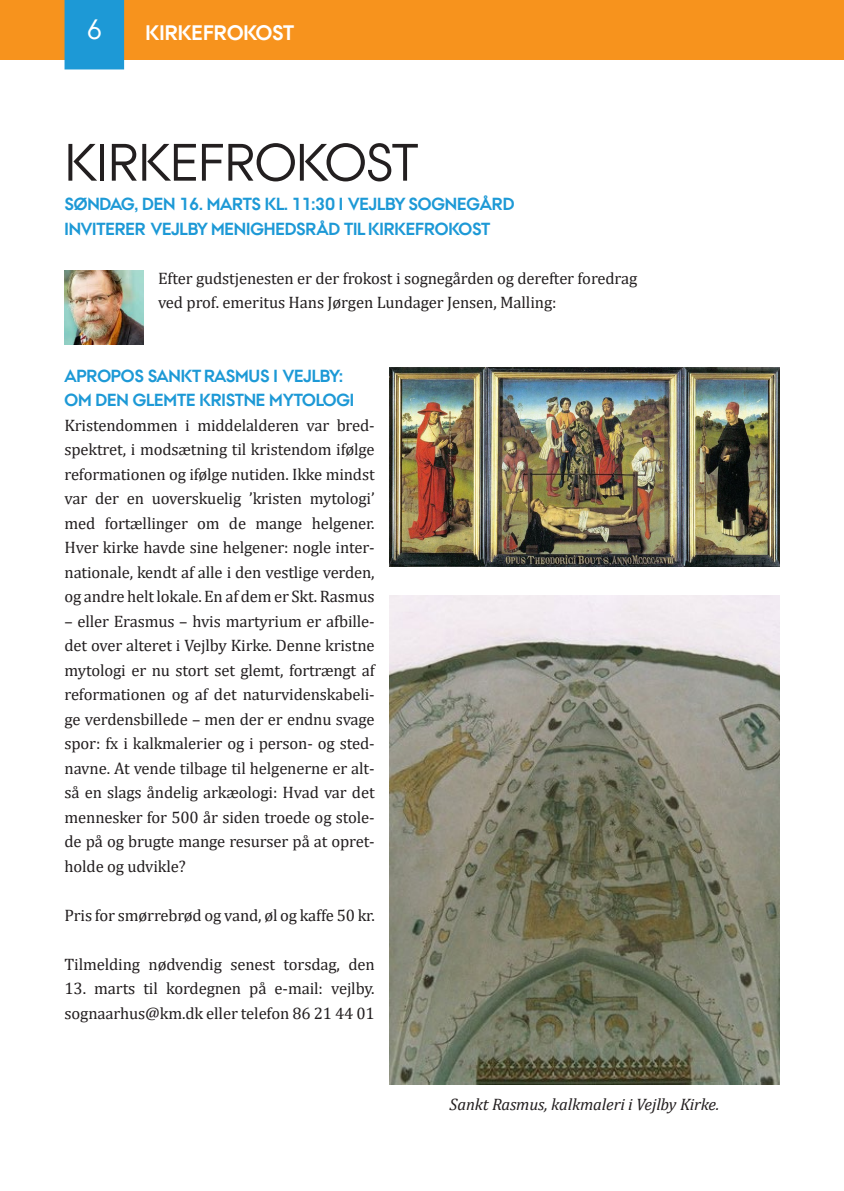
<style>
.page{position:relative;width:844px;height:1191px;background:#fff}
.page>*{position:absolute;margin:0;border:0;box-sizing:border-box;transform-origin:0 0}
.t1{font:52.5px "AU Passata";letter-spacing:-.01em;color:#231f20}
.t2{font:28px "AU Passata";color:#fff}
.t3{font:700 21px "AU Passata";color:#fff}
.t4{font:700 17.5px/24.5px "AU Passata";letter-spacing:-.01em;color:#1d99d6}
.t5{font:16.62px/24.5px "Cambria";letter-spacing:-.01em;color:#231f20}
.t6{font:italic 16.62px "Cambria";letter-spacing:-.01em;color:#231f20}
</style>
<div class="page">
<div style="left:0;top:0;width:843px;height:60px;background:#f7931d"></div>
<div style="left:64px;top:0;width:60px;height:69px;background:#1d99d6"></div>
<img style="left:64px;top:271px;width:79px;height:74px">
<img style="left:389px;top:368px;width:390px;height:198px">
<img style="left:389px;top:595px;width:390px;height:489px">
<h2 class="t2" style="left:86px;top:13px;width:17px">6</h2>
<p class="t3" style="left:146px;top:20px;width:150px">KIRKEFROKOST</p>
<h1 class="t1" style="left:64px;top:132px;width:355px">KIRKEFROKOST</h1>
<p class="t4" style="left:64px;top:192px;width:451px">SØNDAG, DEN 16. MARTS KL. 11:30 I VEJLBY SOGNEGÅRD<br>INVITERER VEJLBY MENIGHEDSRÅD TIL KIRKEFROKOST</p>
<p class="t5" style="left:158px;top:266px;width:480px">Efter gudstjenesten er der frokost i sognegården og derefter foredrag ved prof. emeritus Hans Jørgen Lundager Jensen, Malling:</p>
<p class="t4" style="left:64px;top:363px;width:291px">APROPOS SANKT RASMUS I VEJLBY:<br>OM DEN GLEMTE KRISTNE MYTOLOGI</p>
<p class="t5" style="left:64px;top:413px;width:311px;text-align:justify">Kristendommen i middelalderen var bred&shy;spektret, i modsætning til kristendom ifølge reformationen og ifølge nutiden. Ikke mindst var der en uoverskuelig ’kristen mytologi’ med fortællinger om de mange helgener.<br>Hver kirke havde sine helgener: nogle inter&shy;nationale, kendt af alle i den vestlige verden, og andre helt lokale. En af dem er Skt. Rasmus</p>
<p class="t5" style="left:64px;top:609px;width:311px;text-align:justify">– eller Erasmus – hvis martyrium er afbille&shy;det over alteret i Vejlby Kirke. Denne kristne mytologi er nu stort set glemt, fortrængt af reformationen og af det naturvidenskabeli&shy;ge verdensbillede – men der er endnu svage spor: fx i kalkmalerier og i person- og sted&shy;navne. At vende tilbage til helgenerne er alt&shy;så en slags åndelig arkæologi: Hvad var det mennesker for 500 år siden troede og stole&shy;de på og brugte mange resurser på at opret&shy;holde og udvikle?</p>
<p class="t5" style="left:64px;top:903px;width:311px">Pris for smørrebrød og vand, øl og kaffe 50 kr.</p>
<p class="t5" style="left:64px;top:952px;width:311px">Tilmelding nødvendig senest torsdag, den</p>
<p class="t5" style="left:64px;top:976px;width:311px">13. marts til kordegnen på e-mail: vejlby. sognaarhus@km.dk eller telefon 86 21 44 01</p>
<p class="t6" style="left:449px;top:1092px;width:271px">Sankt Rasmus, kalkmaleri i Vejlby Kirke.</p>
</div>
